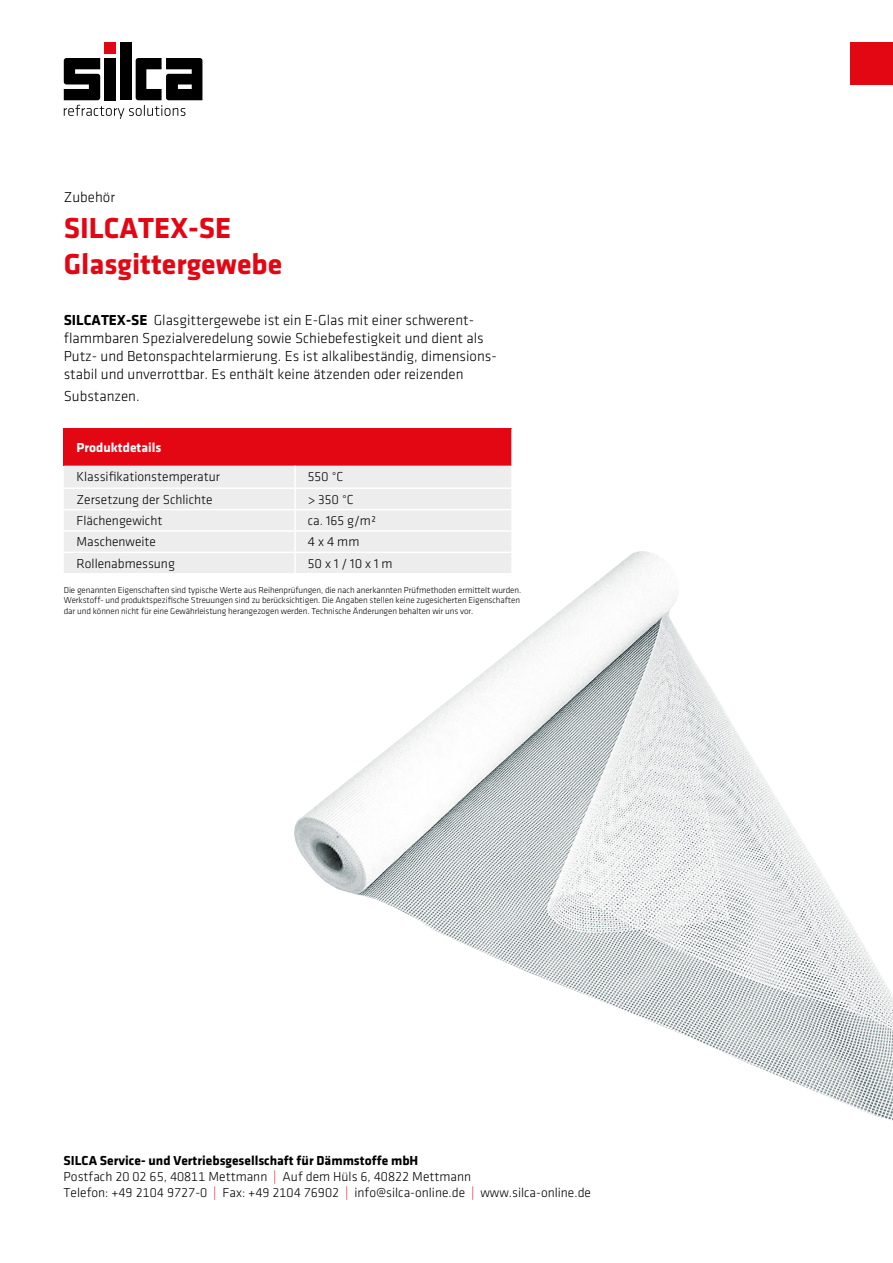
<style>
.page{position:relative;width:893px;height:1263px;background:#fff}
.page>*{position:absolute;margin:0;border:0;box-sizing:border-box;transform-origin:0 0}
.t1{font:700 30px/36px "Klavika";color:#e30613}
.t2{font:15px/18px "Klavika Light TF";color:#000}
.t3{font:13.5px/16.2px "Klavika Light TF";color:#000}
.t4{font:300 13.5px "Klavika";color:#000}
.t5{font:700 13.5px "Klavika";color:#000}
.t6{font:700 13.5px "Klavika";color:#fff}
.t7{font:9px/10.5px "Klavika Light TF";letter-spacing:-.01em;color:#000}
.s1{font-family:"Klavika";font-weight:700}
.s2{color:#e30613}
</style>
<div class="page">
<img style="left:294px;top:551px;width:599px;height:570px">
<div style="left:120px;top:43px;width:11px;height:57px;background:#000"></div>
<svg style="left:64px;top:58px;width:138px;height:61px"></svg>
<div style="left:105px;top:43px;width:11px;height:11px;background:#e30613"></div>
<div style="left:850px;top:43px;width:43px;height:42px;background:#e30613"></div>
<div style="left:64px;top:428px;width:448px;height:38px;background:#e30613"></div>
<div style="left:64px;top:466px;width:447px;height:107px;background:#ededed"></div>
<hr style="left:64px;top:487px;width:231px;height:2px;background:#fff">
<hr style="left:295px;top:487px;width:218px;height:2px;background:#fff">
<hr style="left:64px;top:509px;width:231px;height:1px;background:#fff">
<hr style="left:295px;top:509px;width:218px;height:1px;background:#fff">
<hr style="left:64px;top:530px;width:231px;height:2px;background:#fff">
<hr style="left:295px;top:530px;width:218px;height:2px;background:#fff">
<hr style="left:64px;top:552px;width:231px;height:1px;background:#fff">
<hr style="left:295px;top:552px;width:218px;height:1px;background:#fff">
<hr style="left:64px;top:573px;width:231px;height:1px;background:#fff">
<hr style="left:295px;top:573px;width:218px;height:1px;background:#fff">
<hr style="left:511px;top:428px;width:2px;height:38px;background:#fff">
<hr style="left:294px;top:466px;width:2px;height:21px;background:#fff">
<hr style="left:294px;top:489px;width:2px;height:20px;background:#fff">
<hr style="left:294px;top:510px;width:2px;height:20px;background:#fff">
<hr style="left:294px;top:532px;width:2px;height:20px;background:#fff">
<hr style="left:511px;top:532px;width:2px;height:20px;background:#fff">
<hr style="left:294px;top:553px;width:2px;height:20px;background:#fff">
<hr style="left:511px;top:553px;width:2px;height:20px;background:#fff">
<h2 class="t2" style="left:64px;top:188px;width:53px">Zubehör</h2>
<h1 class="t1" style="left:64px;top:210px;width:220px">SILCATEX-SE<br>Glasgittergewebe</h1>
<p class="t2" style="left:64px;top:311px;width:432px"><span class="s1">SILCATEX-SE</span> Glasgittergewebe ist ein E-Glas mit einer schwerent&shy;flammbaren Spezialveredelung sowie Schiebefestigkeit und dient als Putz- und Betonspachtelarmierung. Es ist alkalibeständig, dimensions&shy;stabil und unverrottbar. Es enthält keine ätzenden oder reizenden</p>
<h2 class="t2" style="left:64px;top:387px;width:77px">Substanzen.</h2>
<h3 class="t6" style="left:77px;top:440px;width:86px">Produktdetails</h3>
<h3 class="t4" style="left:77px;top:469px;width:145px">Klassifikationstemperatur</h3>
<h3 class="t4" style="left:308px;top:469px;width:37px">550 °C</h3>
<h3 class="t4" style="left:77px;top:492px;width:138px">Zersetzung der Schlichte</h3>
<h3 class="t4" style="left:308px;top:492px;width:47px">&gt; 350 °C</h3>
<h3 class="t4" style="left:77px;top:513px;width:87px">Flächengewicht</h3>
<h3 class="t4" style="left:308px;top:513px;width:70px">ca. 165 g/m²</h3>
<h3 class="t4" style="left:77px;top:535px;width:81px">Maschenweite</h3>
<h3 class="t4" style="left:308px;top:535px;width:53px">4 x 4 mm</h3>
<h3 class="t4" style="left:77px;top:556px;width:100px">Rollenabmessung</h3>
<h3 class="t4" style="left:308px;top:556px;width:86px">50 x 1 / 10 x 1 m</h3>
<p class="t7" style="left:64px;top:584px;width:459px">Die genannten Eigenschaften sind typische Werte aus Reihenprüfungen, die nach anerkannten Prüfmethoden ermittelt wurden.<br>Werkstoff- und produktspezifische Streuungen sind zu berücksichtigen. Die Angaben stellen keine zugesicherten Eigenschaften dar und können nicht für eine Gewährleistung herangezogen werden. Technische Änderungen behalten wir uns vor.</p>
<h3 class="t5" style="left:64px;top:1152px;width:356px">SILCA Service- und Vertriebsgesellschaft für Dämmstoffe mbH</h3>
<h3 class="t3" style="left:64px;top:1168px;width:529px">Postfach 20 02 65, 40811 Mettmann <span class="s2">|</span> Auf dem Hüls 6, 40822 Mettmann<br>Telefon: +49 2104 9727-0 <span class="s2">|</span> Fax: +49 2104 76902 <span class="s2">|</span> info@silca-online.de <span class="s2">|</span> www.silca-online.de</h3>
</div>
